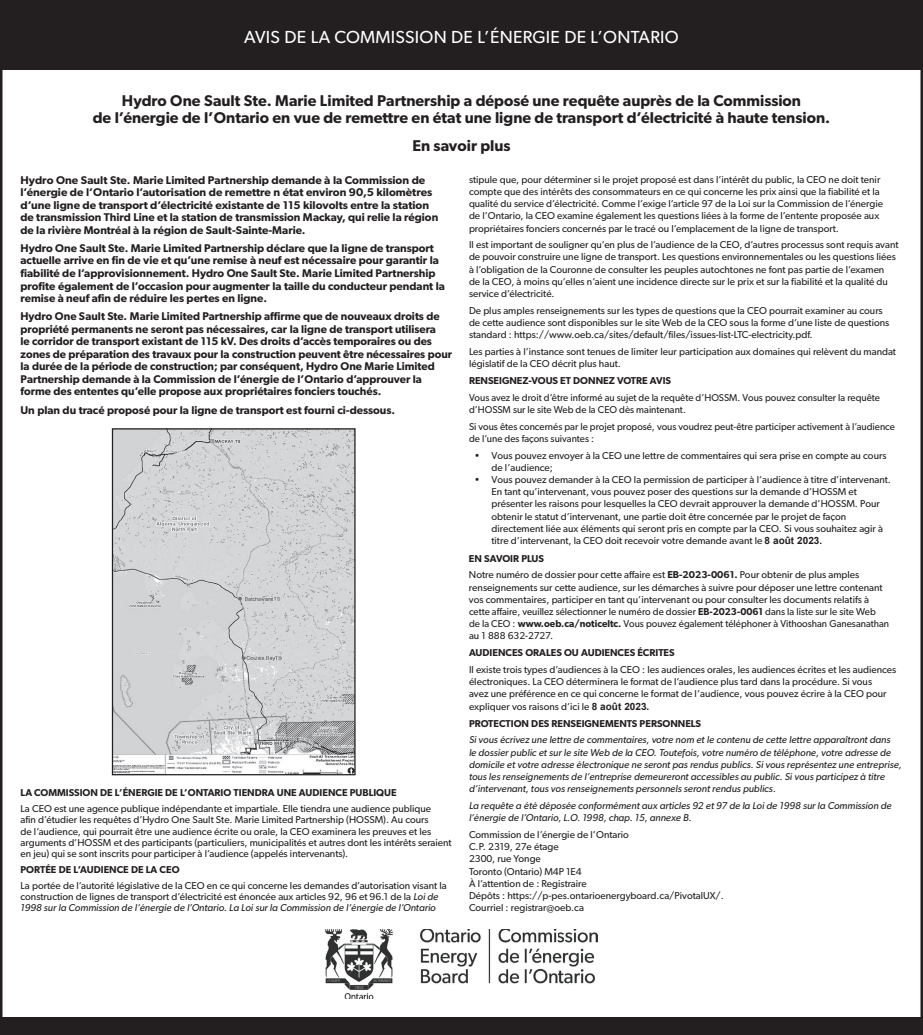
<style>
.page{position:relative;width:923px;height:1035px;background:#fff}
.page>*{position:absolute;margin:0;border:0;box-sizing:border-box;transform-origin:0 0}
.t1{font:17.5px "Gibson";letter-spacing:.015em;color:#fff}
.t2{font:600 15.62px/16.9px "Gibson";color:#231f20;text-align:center}
.t3{font:600 11.25px/12.5px "Gibson";color:#231f20}
.t4{font:10px/12.2px "Gibson";color:#231f20}
.t5{font:italic 10px/12.2px "Gibson";color:#231f20}
.t6{font:600 10px "Gibson";color:#231f20}
.s1{font-family:"Arial";font-weight:700}
.s2{font-weight:600}
.s3{font-style:italic}
</style>
<div class="page">
<div style="left:0;top:2px;width:922px;height:68px;background:#231f20"></div>
<div style="left:0;top:1017px;width:922px;height:18px;background:#231f20"></div>
<img style="left:326px;top:929px;width:271px;height:70px">
<img style="left:114px;top:430px;width:239px;height:343px">
<div style="left:112px;top:428px;width:243px;height:347px;border:1px solid #231f20"></div>
<h1 class="t1" style="left:244px;top:27px;width:436px">AVIS DE LA COMMISSION DE L’ÉNERGIE DE L’ONTARIO</h1>
<h2 class="t2" style="left:93px;top:92px;width:739px">Hydro One Sault Ste. Marie Limited Partnership a déposé une requête auprès de la Commission<br>de l’énergie de l’Ontario en vue de remettre en état une ligne de transport d’électricité à haute tension.</h2>
<h2 class="t2" style="left:412px;top:137px;width:100px">En savoir plus</h2>
<p class="t3" style="left:20px;top:173px;width:419px">Hydro One Sault Ste. Marie Limited Partnership demande à la Commission de l’énergie de l’Ontario l’autorisation de remettre n état environ 90,5 kilomètres d’une ligne de transport d’électricité existante de 115 kilovolts entre la station de transmission Third Line et la station de transmission Mackay, qui relie la région de la rivière Montréal à la région de Sault-Sainte-Marie.</p>
<p class="t3" style="left:20px;top:242px;width:426px">Hydro One Sault Ste. Marie Limited Partnership déclare que la ligne de transport actuelle arrive en fin de vie et qu’une remise à neuf est nécessaire pour garantir la fiabilité de l’approvisionnement. Hydro One Sault Ste. Marie Limited Partnership profite également de l’occasion pour augmenter la taille du conducteur pendant la remise à neuf afin de réduire les pertes en ligne.</p>
<p class="t3" style="left:20px;top:310px;width:433px">Hydro One Sault Ste. Marie Limited Partnership affirme que de nouveaux droits de propriété permanents ne seront pas nécessaires, car la ligne de transport utilisera<br>le corridor de transport existant de 115 kV. Des droits d’accès temporaires ou des zones de préparation des travaux pour la construction peuvent être nécessaires pour la durée de la période de construction; par conséquent, Hydro One Marie Limited Partnership demande à la Commission de l’énergie de l’Ontario d’approuver la forme des ententes qu’elle propose aux propriétaires fonciers touchés.</p>
<p class="t3" style="left:20px;top:403px;width:376px">Un plan du tracé proposé pour la ligne de transport est fourni ci-dessous.</p>
<p class="t4" style="left:469px;top:173px;width:415px">stipule que, pour déterminer si le projet proposé est dans l’intérêt du public, la CEO ne doit tenir compte que des intérêts des consommateurs en ce qui concerne les prix ainsi que la fiabilité et la qualité du service d’électricité. Comme l’exige l’article 97 de la Loi sur la Commission de l’énergie de l’Ontario, la CEO examine également les questions liées à la forme de l’entente proposée aux propriétaires fonciers concernés par le tracé ou l’emplacement de la ligne de transport.</p>
<p class="t4" style="left:469px;top:239px;width:431px">Il est important de souligner qu’en plus de l’audience de la CEO, d’autres processus sont requis avant de pouvoir construire une ligne de transport. Les questions environnementales ou les questions liées à l’obligation de la Couronne de consulter les peuples autochtones ne font pas partie de l’examen<br>de la CEO, à moins qu’elles n’aient une incidence directe sur le prix et sur la fiabilité et la qualité du service d’électricité.</p>
<p class="t4" style="left:469px;top:304px;width:422px">De plus amples renseignements sur les types de questions que la CEO pourrait examiner au cours de cette audience sont disponibles sur le site Web de la CEO sous la forme d’une liste de questions standard : https://www.oeb.ca/sites/default/files/issues-list-LTC-electricity.pdf.</p>
<p class="t4" style="left:469px;top:345px;width:428px">Les parties à l’instance sont tenues de limiter leur participation aux domaines qui relèvent du mandat législatif de la CEO décrit plus haut.</p>
<p class="t6" style="left:469px;top:375px;width:204px">RENSEIGNEZ-VOUS ET DONNEZ VOTRE AVIS</p>
<p class="t4" style="left:469px;top:391px;width:412px">Vous avez le droit d’être informé au sujet de la requête d’HOSSM. Vous pouvez consulter la requête d’HOSSM sur le site Web de la CEO dès maintenant.</p>
<p class="t4" style="left:469px;top:420px;width:427px">Si vous êtes concernés par le projet proposé, vous voudrez peut-être participer activement à l’audience de l’une des façons suivantes :</p>
<p class="t4" style="left:491px;top:449px;width:396px;text-indent:-17px">• Vous pouvez envoyer à la CEO une lettre de commentaires qui sera prise en compte au cours de l’audience;</p>
<p class="t4" style="left:491px;top:473px;width:401px;text-indent:-17px">• Vous pouvez demander à la CEO la permission de participer à l’audience à titre d’intervenant.<br>En tant qu’intervenant, vous pouvez poser des questions sur la demande d’HOSSM et présenter les raisons pour lesquelles la CEO devrait approuver la demande d’HOSSM. Pour obtenir le statut d’intervenant, une partie doit être concernée par le projet de façon directement liée aux éléments qui seront pris en compte par la CEO. Si vous souhaitez agir à titre d’intervenant, la CEO doit recevoir votre demande avant le <span class="s1">8 août 2023.</span></p>
<p class="t4" style="left:469px;top:550px;width:392px;line-height:16.4px"><span class="s2">EN SAVOIR PLUS<br></span>Notre numéro de dossier pour cette affaire est <span class="s2">EB-2023-0061.</span> Pour obtenir de plus amples</p>
<p class="t4" style="left:469px;top:581px;width:421px">renseignements sur cette audience, sur les démarches à suivre pour déposer une lettre contenant vos commentaires, participer en tant qu’intervenant ou pour consulter les documents relatifs à cette affaire, veuillez sélectionner le numéro de dossier <span class="s2">EB-2023-0061</span> dans la liste sur le site Web de la CEO : <span class="s2">www.oeb.ca/noticeltc.</span> Vous pouvez également téléphoner à Vithooshan Ganesanathan au 1 888 632-2727.</p>
<p class="t6" style="left:469px;top:647px;width:207px">AUDIENCES ORALES OU AUDIENCES ÉCRITES</p>
<p class="t4" style="left:469px;top:663px;width:429px">Il existe trois types d’audiences à la CEO : les audiences orales, les audiences écrites et les audiences électroniques. La CEO déterminera le format de l’audience plus tard dans la procédure. Si vous<br>avez une préférence en ce qui concerne le format de l’audience, vous pouvez écrire à la CEO pour expliquer vos raisons d’ici le <span class="s1">8 août 2023.</span></p>
<p class="t6" style="left:469px;top:717px;width:234px">PROTECTION DES RENSEIGNEMENTS PERSONNELS</p>
<p class="t5" style="left:469px;top:734px;width:434px">Si vous écrivez une lettre de commentaires, votre nom et le contenu de cette lettre apparaîtront dans<br>le dossier public et sur le site Web de la CEO. Toutefois, votre numéro de téléphone, votre adresse de domicile et votre adresse électronique ne seront pas rendus publics. Si vous représentez une entreprise, tous les renseignements de l’entreprise demeureront accessibles au public. Si vous participez à titre d’intervenant, tous vos renseignements personnels seront rendus publics.</p>
<p class="t5" style="left:469px;top:799px;width:424px">La requête a été déposée conformément aux articles 92 et 97 de la Loi de 1998 sur la Commission de l’énergie de l’Ontario, L.O. 1998, chap. 15, annexe B.</p>
<p class="t4" style="left:469px;top:828px;width:256px">Commission de l’énergie de l’Ontario<br>C.P. 2319, 27e étage<br>2300, rue Yonge<br>Toronto (Ontario) M4P 1E4<br>À l’attention de : Registraire<br>Dépôts : https://p-pes.ontarioenergyboard.ca/PivotalUX/.<br>Courriel : registrar@oeb.ca</p>
<p class="t6" style="left:20px;top:787px;width:378px">LA COMMISSION DE L’ÉNERGIE DE L’ONTARIO TIENDRA UNE AUDIENCE PUBLIQUE</p>
<p class="t4" style="left:20px;top:803px;width:432px;line-height:11.2px">La CEO est une agence publique indépendante et impartiale. Elle tiendra une audience publique<br>afin d’étudier les requêtes d’Hydro One Sault Ste. Marie Limited Partnership (HOSSM). Au cours<br>de l’audience, qui pourrait être une audience écrite ou orale, la CEO examinera les preuves et les arguments d’HOSSM et des participants (particuliers, municipalités et autres dont les intérêts seraient en jeu) qui se sont inscrits pour participer à l’audience (appelés intervenants).</p>
<p class="t6" style="left:20px;top:863px;width:160px">PORTÉE DE L’AUDIENCE DE LA CEO</p>
<p class="t4" style="left:20px;top:879px;width:427px;line-height:11.2px">La portée de l’autorité législative de la CEO en ce qui concerne les demandes d’autorisation visant la construction de lignes de transport d’électricité est énoncée aux articles 92, 96 et 96.1 de la <span class="s3">Loi de<br>1998 sur la Commission de l’énergie de l’Ontario. La Loi sur la Commission de l’énergie de l’Ontario</span></p>
</div>
